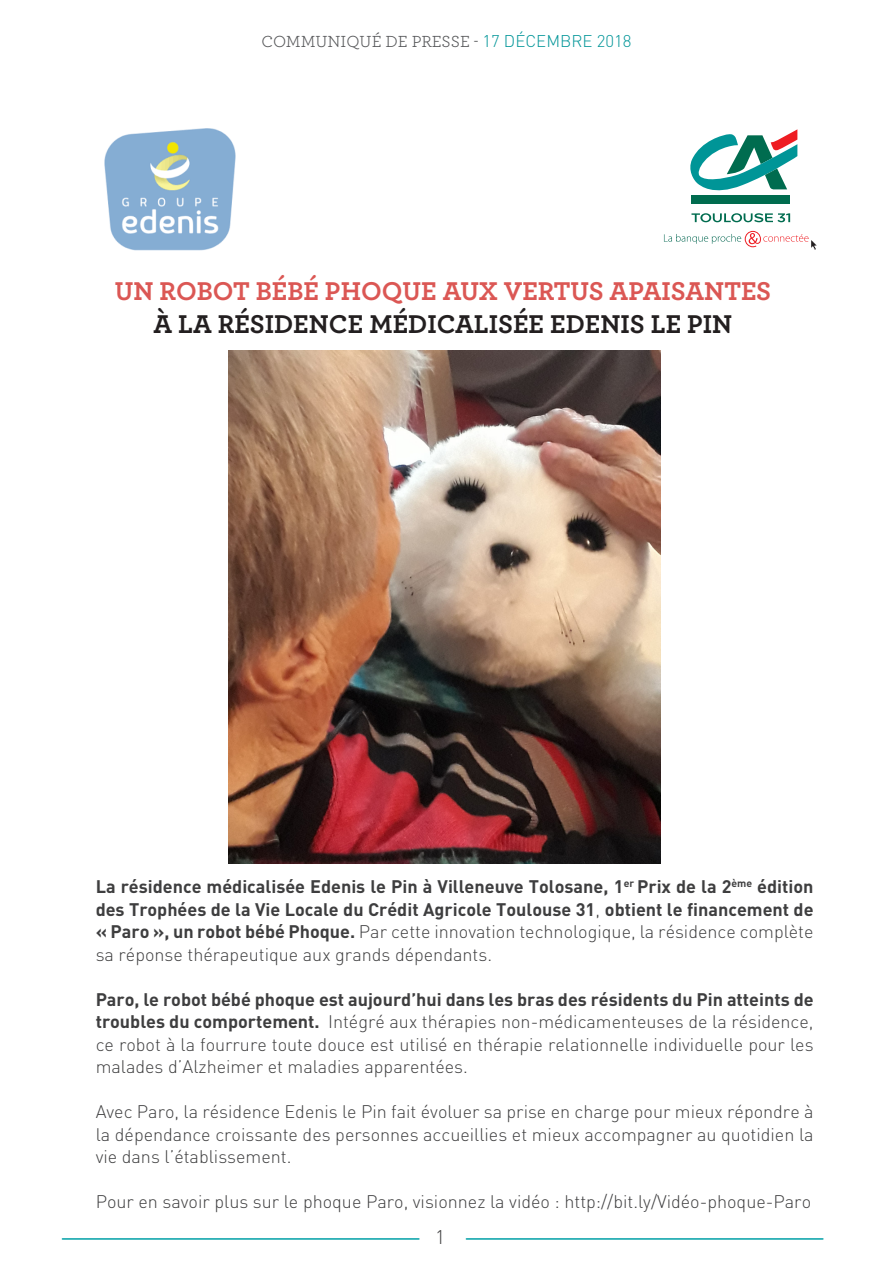
<style>
.page{position:relative;width:893px;height:1263px;background:#fff}
.page>*{position:absolute;margin:0;border:0;box-sizing:border-box;transform-origin:0 0}
.t1{font:700 27px "Archer";color:#db5754}
.t2{font:700 27px "Archer";color:#231f20}
.t3{font:300 19.5px "DIN";color:#3e3e3f}
.t4{font:300 18px/22.5px "DIN";color:#3e3e3f;text-align:justify}
.t5{font:700 18px/22.5px "DIN";color:#3e3e3f;text-align:justify}
.t6{font:16.8px "Archer";color:#57585a}
.s1{font-family:"DIN";font-weight:300;color:#009598}
.s2{font-weight:300}
.s3{font-weight:700}
</style>
<div class="page">
<hr style="left:62px;top:1238px;width:357px;height:2px;background:#00a0a7">
<hr style="left:466px;top:1238px;width:357px;height:2px;background:#00a0a7">
<div style="left:691px;top:195px;width:99px;height:9px;background:#006c4f"></div>
<svg style="left:690px;top:129px;width:107px;height:62px"></svg>
<svg style="left:691px;top:213px;width:99px;height:9px"></svg>
<svg style="left:664px;top:231px;width:152px;height:18px"></svg>
<img style="left:105px;top:128px;width:131px;height:123px">
<img style="left:228px;top:351px;width:432px;height:512px">
<p class="t6" style="left:262px;top:30px;width:371px">COMMUNIQUÉ DE PRESSE - <span class="s1">17 DÉCEMBRE 2018</span></p>
<p class="t1" style="left:115px;top:270px;width:658px">UN ROBOT BÉBÉ PHOQUE AUX VERTUS APAISANTES</p>
<p class="t2" style="left:154px;top:303px;width:580px">À LA RÉSIDENCE MÉDICALISÉE EDENIS LE PIN</p>
<p class="t5" style="left:96px;top:875px;width:719px">La résidence médicalisée Edenis le Pin à Villeneuve Tolosane, 1<sup>er</sup> Prix de la 2<sup>ème</sup> édition des Trophées de la Vie Locale du Crédit Agricole Toulouse 31<span class="s2">,</span> obtient le financement de « Paro », un robot bébé Phoque. <span class="s2">Par cette innovation technologique, la résidence complète sa réponse thérapeutique aux grands dépendants.</span></p>
<p class="t4" style="left:96px;top:988px;width:719px"><span class="s3">Paro, le robot bébé phoque est aujourd’hui dans les bras des résidents du Pin atteints de troubles du comportement.</span> Intégré aux thérapies non-médicamenteuses de la résidence, ce robot à la fourrure toute douce est utilisé en thérapie relationnelle individuelle pour les malades d’Alzheimer et maladies apparentées.</p>
<p class="t4" style="left:96px;top:1100px;width:719px">Avec Paro, la résidence Edenis le Pin fait évoluer sa prise en charge pour mieux répondre à la dépendance croissante des personnes accueillies et mieux accompagner au quotidien la vie dans l’établissement.</p>
<p class="t4" style="left:96px;top:1190px;width:717px">Pour en savoir plus sur le phoque Paro, visionnez la vidéo : http://bit.ly/Vidéo-phoque-Paro</p>
<p class="t3" style="left:435px;top:1225px;width:12px">1</p>
</div>
